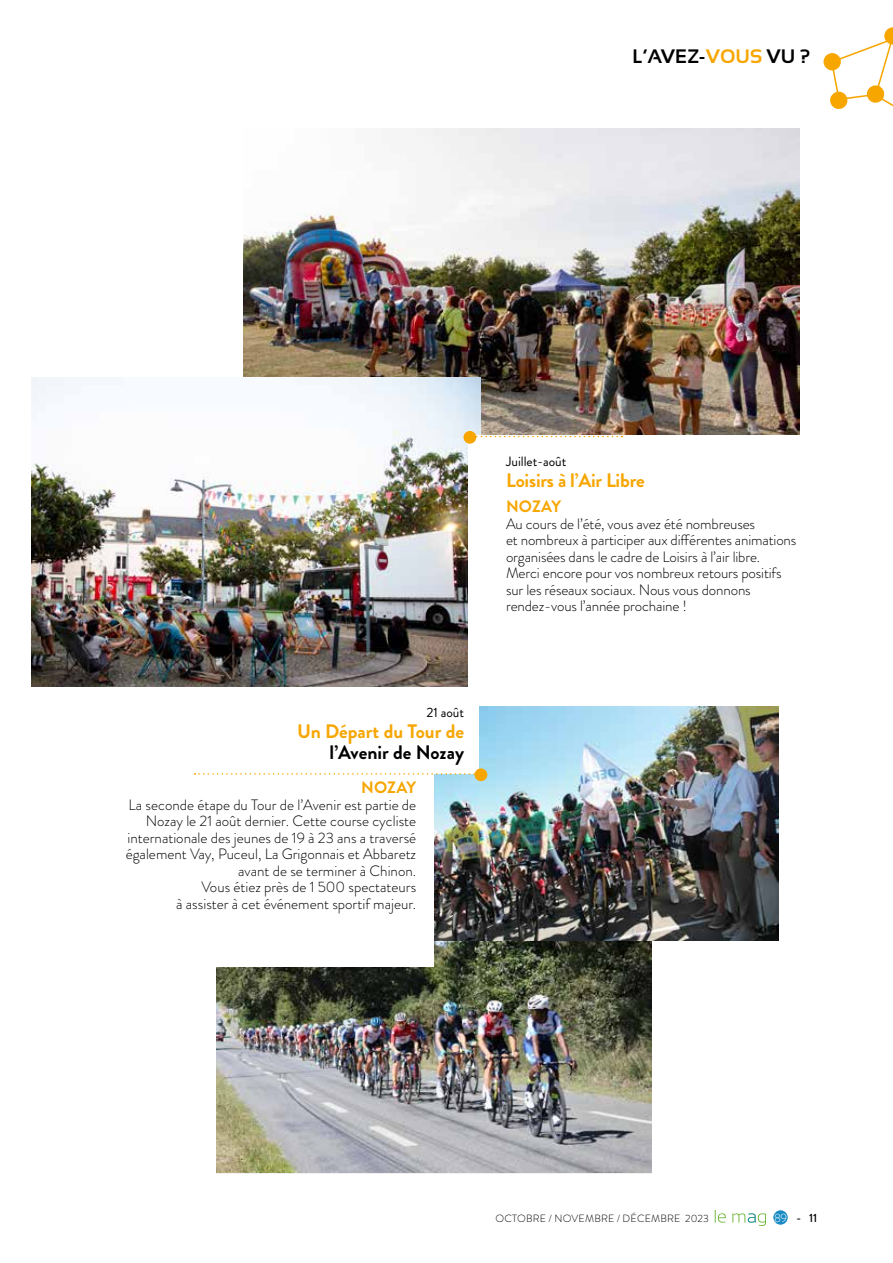
<style>
.page{position:relative;width:893px;height:1263px;background:#fff}
.page>*{position:absolute;margin:0;border:0;box-sizing:border-box;transform-origin:0 0}
.t1{font:700 19.5px "Brandon Grotesque";letter-spacing:-.01em;color:#f7a600}
.t2{font:700 19.5px "Brandon Grotesque";color:#000}
.t3{font:700 19.5px "Sansation";color:#000}
.t4{font:700 16.5px "Brandon Grotesque";letter-spacing:.005em;color:#f7a600}
.t5{font:300 15px/16.5px "Brandon Grotesque";letter-spacing:-.005em;color:#000}
.t6{font:13.5px "Brandon Grotesque";color:#000}
.t7{font:500 12px "Brandon Grotesque";color:#000}
.t8{font:300 10.5px "Brandon Grotesque";letter-spacing:.02em;color:#000}
.s1{color:#f7a600}
.s2{font-weight:300;color:#fff}
</style>
<div class="page">
<svg style="left:823px;top:53px;width:18px;height:17px"></svg>
<svg style="left:829px;top:27px;width:64px;height:82px"></svg>
<div style="left:773px;top:1210px;width:15px;height:15px;background:#178ac3;border-radius:50%"></div>
<svg style="left:715px;top:1210px;width:51px;height:16px"></svg>
<img style="left:243px;top:129px;width:556px;height:306px">
<img style="left:31px;top:378px;width:449px;height:308px">
<div style="left:468px;top:435px;width:348px;height:252px;background:#fff"></div>
<img style="left:217px;top:940px;width:435px;height:233px">
<svg style="left:476px;top:436px;width:146px;height:1px"></svg>
<div style="left:463px;top:431px;width:13px;height:13px;background:#f7a600;border-radius:50%"></div>
<img style="left:434px;top:707px;width:344px;height:233px">
<div style="left:100px;top:774px;width:333px;height:192px;background:#fff"></div>
<div style="left:200px;top:699px;width:279px;height:75px;background:#fff"></div>
<svg style="left:195px;top:773px;width:280px;height:2px"></svg>
<div style="left:475px;top:768px;width:12px;height:13px;background:#f7a600;border-radius:50%"></div>
<h1 class="t3" style="left:632px;top:45px;width:179px">L’AVEZ-<span class="s1">VOUS</span> VU ?</h1>
<p class="t6" style="left:426px;top:703px;width:39px">21 août</p>
<h1 class="t1" style="left:297px;top:717px;width:169px">Un Départ du Tour de</h1>
<h1 class="t2" style="left:330px;top:738px;width:136px">l’Avenir de Nozay</h1>
<p class="t4" style="left:361px;top:776px;width:57px">NOZAY</p>
<p class="t5" style="left:126px;top:796px;width:292px;text-align:right">La seconde étape du Tour de l’Avenir est partie de Nozay le 21 août dernier. Cette course cycliste internationale des jeunes de 19 à 23 ans a traversé également Vay, Puceul, La Grigonnais et Abbaretz avant de se terminer à Chinon.<br>Vous étiez près de 1 500 spectateurs<br>à assister à cet événement sportif majeur.</p>
<p class="t6" style="left:506px;top:452px;width:62px">Juillet-août</p>
<h1 class="t1" style="left:506px;top:466px;width:140px">Loisirs à l’Air Libre</h1>
<p class="t4" style="left:506px;top:495px;width:57px">NOZAY</p>
<p class="t5" style="left:506px;top:515px;width:292px">Au cours de l’été, vous avez été nombreuses<br>et nombreux à participer aux différentes animations organisées dans le cadre de Loisirs à l’air libre.<br>Merci encore pour vos nombreux retours positifs sur les réseaux sociaux. Nous vous donnons rendez-vous l’année prochaine !</p>
<p class="t8" style="left:495px;top:1211px;width:215px">OCTOBRE / NOVEMBRE / DÉCEMBRE 2023</p>
<p class="t7" style="left:774px;top:1210px;width:45px"><span class="s2">89</span> - 11</p>
</div>
